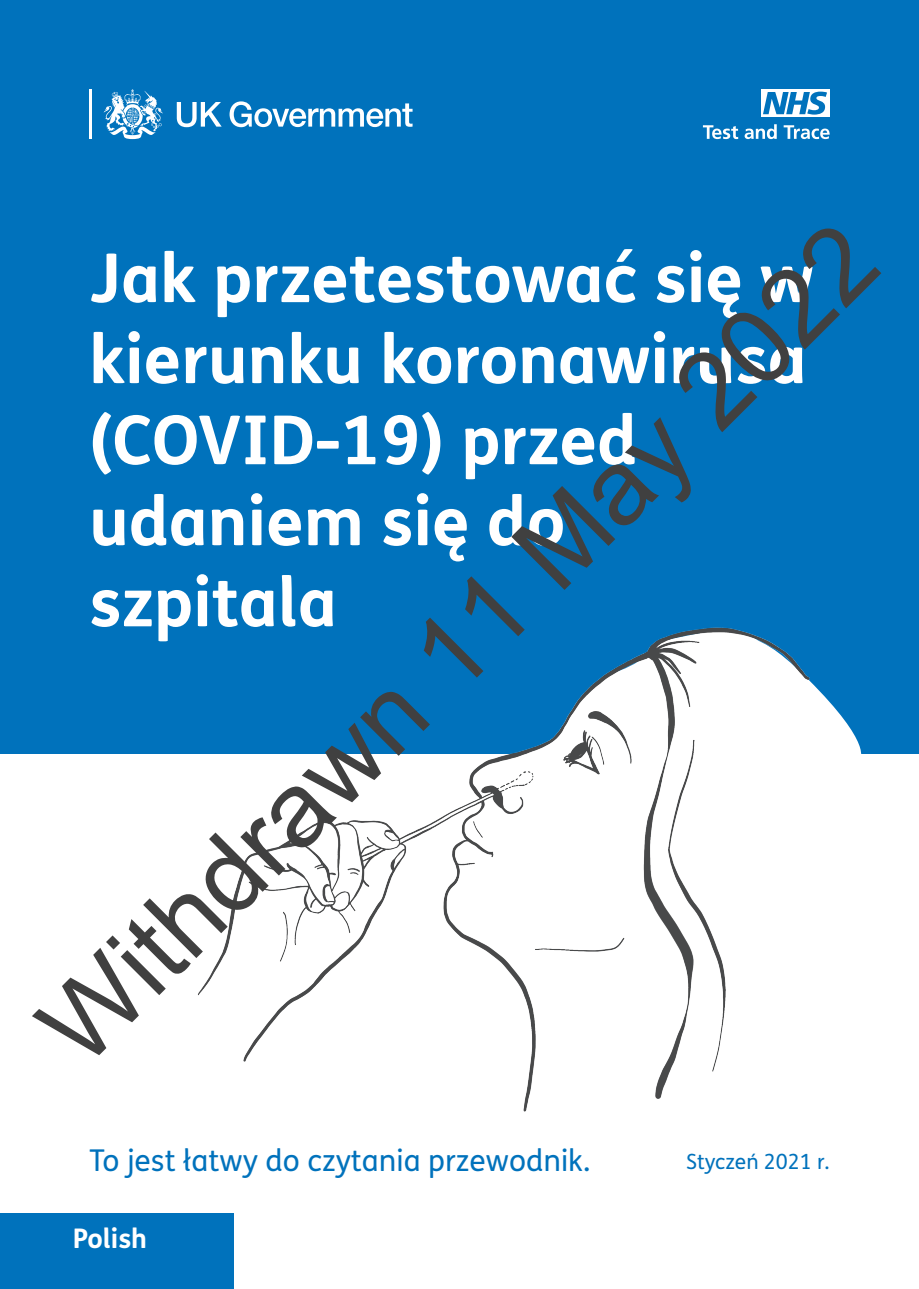
<style>
.page{position:relative;width:919px;height:1289px;background:#fff}
.page>*{position:absolute;margin:0;border:0;box-sizing:border-box;transform-origin:0 0}
.t1{font:105px "Arial";color:#404040}
.body_-18{font:700 67.5px/81px "FS Me";color:#fff}
.body_-18-2{font:30px "FS Me";color:#0072bc}
.body_-18-3{font:700 27px "FS Me";color:#fff}
.body_-18-4{font:21px "FS Me";color:#0072bc}
</style>
<div class="page">
<div style="left:0;top:0;width:918px;height:753px;background:#0072bc"></div>
<svg style="left:816px;top:687px;width:58px;height:67px"></svg>
<img style="left:191px;top:627px;width:625px;height:485px">
<svg style="left:702px;top:125px;width:36px;height:14px"></svg>
<svg style="left:744px;top:124px;width:32px;height:15px"></svg>
<svg style="left:783px;top:125px;width:46px;height:14px"></svg>
<div style="left:761px;top:89px;width:68px;height:28px;background:#fff"></div>
<svg style="left:763px;top:92px;width:64px;height:23px"></svg>
<hr style="left:89px;top:89px;width:3px;height:49px;background:#fff">
<svg style="left:177px;top:102px;width:45px;height:25px"></svg>
<svg style="left:229px;top:101px;width:183px;height:26px"></svg>
<svg style="left:104px;top:89px;width:59px;height:50px"></svg>
<div style="left:0;top:1213px;width:233px;height:75px;background:#0072bc"></div>
<h1 class="t1" style="left:7px;top:992px;width:1134px;rotate:-45deg">Withdrawn 11 May 2022</h1>
<p class="body_-18" style="left:89px;top:234px;width:726px">Jak przetestować się w kierunku koronawirusa (COVID-19) przed udaniem się do szpitala</p>
<p class="body_-18-2" style="left:89px;top:1139px;width:502px">To jest łatwy do czytania przewodnik.</p>
<p class="body_-18-4" style="left:686px;top:1147px;width:145px">Styczeń 2021 r.</p>
<p class="body_-18-3" style="left:73px;top:1216px;width:76px">Polish</p>
</div>
